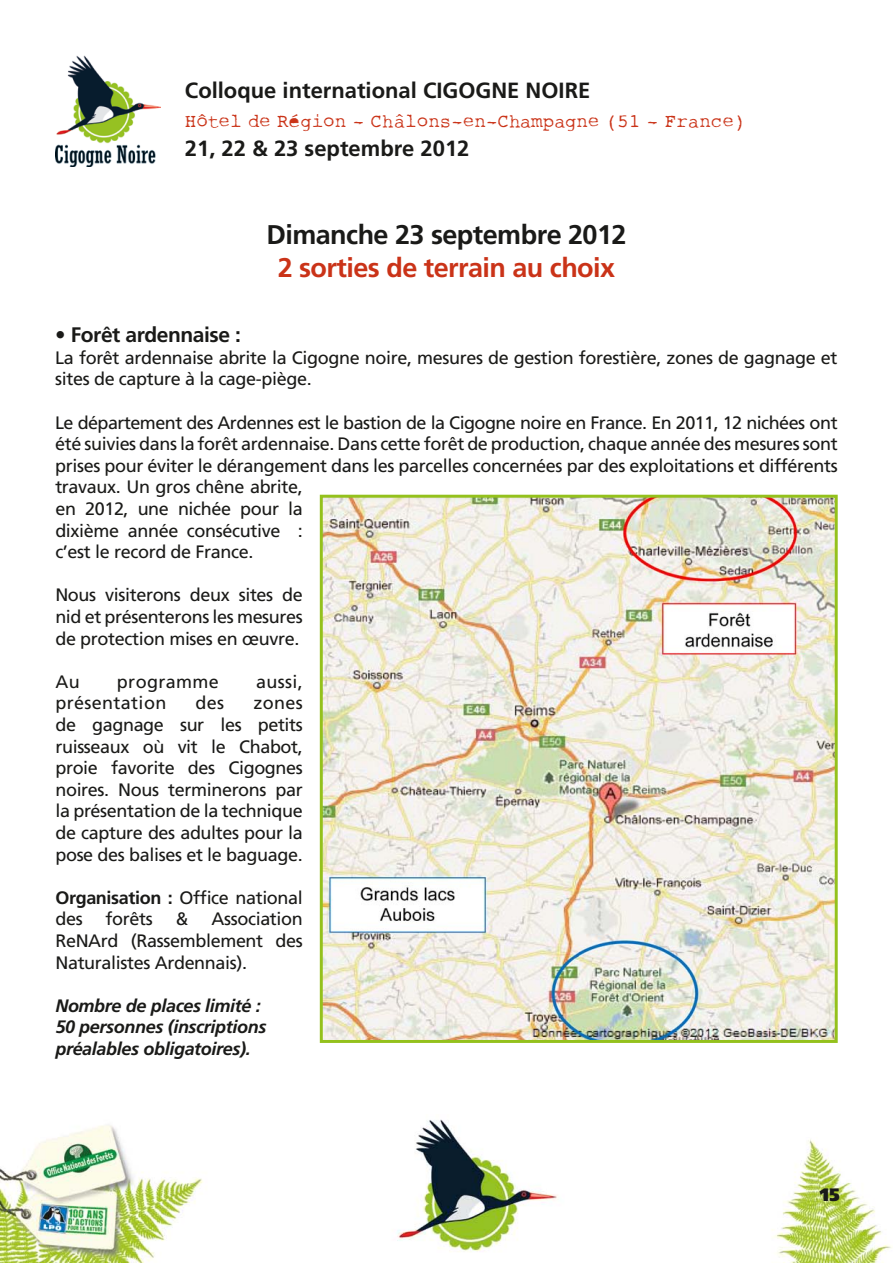
<style>
.page{position:relative;width:893px;height:1263px;background:#fff}
.page>*{position:absolute;margin:0;border:0;box-sizing:border-box;transform-origin:0 0}
.t1{font:700 27px "Frutiger";letter-spacing:-.02em;color:#ca3318}
.t2{font:700 27px "Frutiger";letter-spacing:-.02em;color:#1a1a18}
.t3{font:700 21.9px "Frutiger";color:#1a1a18}
.t4{font:700 21px "Frutiger";letter-spacing:-.02em;color:#1a1a18}
.t5{font:19.2px "Rough Typewriter";color:#ca3318}
.t6{font:18px/21.6px "Frutiger";letter-spacing:-.02em;color:#1a1a18}
.t7{font:italic 700 18px/21.6px "Frutiger";letter-spacing:-.02em;color:#1a1a18}
.t8{font:18px "Frutiger";letter-spacing:.02em;color:#1a1a18}
.t9{font:900 18px "Frutiger";color:#1a1a18}
.s1{font-weight:700}
</style>
<div class="page">
<img style="left:0;top:1119px;width:892px;height:144px">
<img style="left:55px;top:55px;width:106px;height:111px">
<img style="left:324px;top:499px;width:510px;height:540px">
<div style="left:320px;top:495px;width:518px;height:548px;border:3px solid #94c11c"></div>
<p class="t3" style="left:185px;top:77px;width:407px">Colloque international Cigogne noire</p>
<p class="t5" style="left:185px;top:109px;width:562px">Hôtel de Région - Châlons-en-Champagne (51 - France)</p>
<p class="t3" style="left:185px;top:135px;width:286px">21, 22 &amp; 23 septembre 2012</p>
<h1 class="t2" style="left:266px;top:219px;width:362px">Dimanche 23 septembre 2012</h1>
<h1 class="t1" style="left:278px;top:252px;width:339px">2 sorties de terrain au choix</h1>
<p class="t4" style="left:55px;top:322px;width:187px">• Forêt ardennaise :</p>
<p class="t6" style="left:55px;top:346px;width:784px">La forêt ardennaise abrite la Cigogne noire, mesures de gestion forestière, zones de gagnage et sites de capture à la cage-piège.</p>
<p class="t6" style="left:55px;top:411px;width:784px">Le département des Ardennes est le bastion de la Cigogne noire en France. En 2011, 12 nichées ont été suivies dans la forêt ardennaise. Dans cette forêt de production, chaque année des mesures sont prises pour éviter le dérangement dans les parcelles concernées par des exploitations et différents travaux. Un gros chêne abrite,<br>en 2012, une nichée pour la<br>dixième année consécutive :<br>c’est le record de France.</p>
<p class="t6" style="left:55px;top:584px;width:249px;text-align:justify">Nous visiterons deux sites de nid et présenterons les mesures de protection mises en œuvre.</p>
<p class="t6" style="left:55px;top:670px;width:26px">Au</p>
<p class="t8" style="left:117px;top:671px;width:103px">programme</p>
<p class="t6" style="left:256px;top:670px;width:48px">aussi,</p>
<p class="t8" style="left:55px;top:692px;width:112px">présentation</p>
<p class="t6" style="left:196px;top:692px;width:30px">des</p>
<p class="t6" style="left:55px;top:692px;width:249px;text-align:justify;text-indent:198px">zones de gagnage sur les petits ruisseaux où vit le Chabot, proie favorite des Cigognes noires. Nous terminerons par la présentation de la technique de capture des adultes pour la pose des balises et le baguage.</p>
<p class="t6" style="left:55px;top:886px;width:249px"><span class="s1">Organisation :</span> Office national des</p>
<p class="t6" style="left:106px;top:908px;width:49px">forêts</p>
<p class="t6" style="left:176px;top:908px;width:14px">&amp;</p>
<p class="t6" style="left:55px;top:908px;width:249px;text-align:justify;text-indent:156px">Association ReNArd (Rassemblement des Naturalistes Ardennais).</p>
<p class="t7" style="left:55px;top:994px;width:212px">Nombre de places limité :<br>50 personnes (inscriptions préalables obligatoires).</p>
<p class="t9" style="left:820px;top:1184px;width:22px">15</p>
</div>
